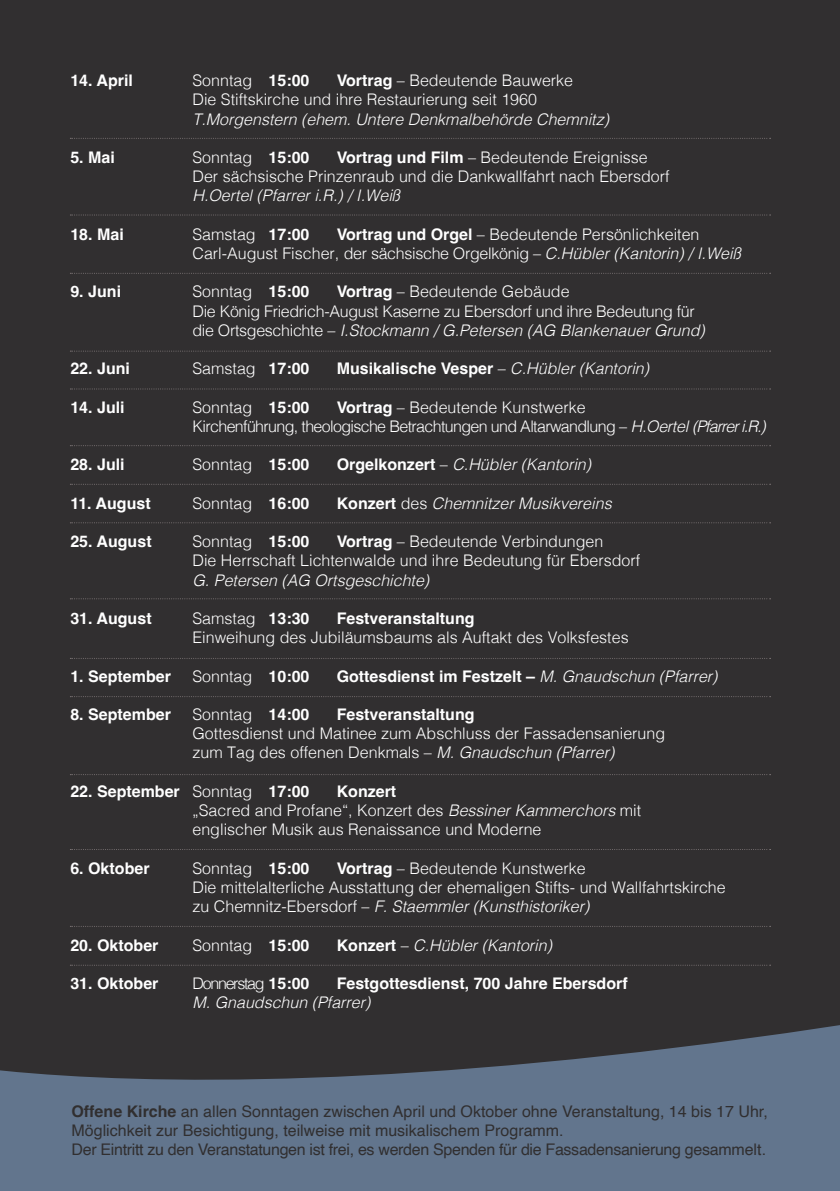
<style>
.page{position:relative;width:840px;height:1191px;background:#fff}
.page>*{position:absolute;margin:0;border:0;box-sizing:border-box;transform-origin:0 0}
.t1{font:300 16px/19.2px "Helvetica";color:#fff}
.t2{font:700 16px "Helvetica";color:#fff}
.t3{font:16px/19.2px "Helvetica";color:#312f30}
.t4{font:italic 300 16px "Helvetica";color:#fff}
.t5{font:300 16px/19.2px "Helvetica";letter-spacing:-.02em;color:#fff}
.t6{font:300 16px/19.2px "Helvetica";letter-spacing:-.04em;color:#fff}
.t7{font:300 16px "Helvetica";letter-spacing:-.08em;color:#fff}
.s1{font-weight:700}
.s2{font-style:italic}
.s3{font-weight:300}
.s4{font-weight:300;font-style:italic}
.s5{font-weight:700;font-style:normal}
.s6{font-style:normal}
</style>
<div class="page">
<div style="left:0;top:0;width:839px;height:947px;background:#312f30"></div>
<svg style="left:0;top:947px;width:839px;height:244px;background:#4a5360"></svg>
<svg style="left:70px;top:138px;width:700px;height:1px"></svg>
<svg style="left:70px;top:214px;width:700px;height:1px"></svg>
<svg style="left:70px;top:273px;width:700px;height:1px"></svg>
<svg style="left:70px;top:350px;width:700px;height:1px"></svg>
<svg style="left:70px;top:388px;width:700px;height:1px"></svg>
<svg style="left:70px;top:445px;width:700px;height:1px"></svg>
<svg style="left:70px;top:484px;width:700px;height:1px"></svg>
<svg style="left:70px;top:522px;width:700px;height:1px"></svg>
<svg style="left:70px;top:598px;width:700px;height:1px"></svg>
<svg style="left:70px;top:658px;width:700px;height:1px"></svg>
<svg style="left:70px;top:696px;width:700px;height:1px"></svg>
<svg style="left:70px;top:774px;width:700px;height:1px"></svg>
<svg style="left:70px;top:849px;width:700px;height:1px"></svg>
<svg style="left:70px;top:926px;width:700px;height:1px"></svg>
<svg style="left:70px;top:964px;width:700px;height:1px"></svg>
<p class="t2" style="left:70px;top:71px;width:64px">14. April</p>
<p class="t1" style="left:192px;top:70px;width:118px">Sonntag <span class="s1">15:00</span></p>
<p class="t1" style="left:192px;top:70px;width:382px;text-indent:144px"><span class="s1">Vortrag</span> – Bedeutende Bauwerke<br>Die Stiftskirche und ihre Restaurierung seit 1960</p>
<p class="t4" style="left:192px;top:105px;width:418px">T.Morgenstern (ehem. Untere Denkmalbehörde Chemnitz)</p>
<p class="t2" style="left:70px;top:148px;width:46px">5. Mai</p>
<p class="t1" style="left:192px;top:147px;width:118px">Sonntag <span class="s1">15:00</span></p>
<p class="t1" style="left:192px;top:147px;width:478px;text-indent:144px"><span class="s1">Vortrag und Film</span> – Bedeutende Ereignisse<br>Der sächsische Prinzenraub und die Dankwallfahrt nach Ebersdorf</p>
<p class="t4" style="left:192px;top:182px;width:209px">H.Oertel (Pfarrer i.R.) / I.Weiß</p>
<p class="t1" style="left:192px;top:223px;width:549px;text-indent:144px"><span class="s1">Vortrag und Orgel</span> – Bedeutende Persönlichkeiten<br>Carl-August Fischer, der sächsische Orgelkönig – <span class="s2">C.Hübler (Kantorin) / I.Weiß</span></p>
<p class="t2" style="left:70px;top:224px;width:55px">18. Mai</p>
<p class="t1" style="left:192px;top:223px;width:118px">Samstag <span class="s1">17:00</span></p>
<p class="t2" style="left:70px;top:282px;width:52px">9. Juni</p>
<p class="t1" style="left:192px;top:281px;width:118px">Sonntag <span class="s1">15:00</span></p>
<p class="t5" style="left:192px;top:281px;width:513px;text-indent:144px"><span class="s1">Vortrag</span> – Bedeutende Gebäude<br>Die König Friedrich-August Kaserne zu Ebersdorf und ihre Bedeutung für die Ortsgeschichte – <span class="s2">I.Stockmann / G.Petersen (AG Blankenauer Grund)</span></p>
<p class="t2" style="left:70px;top:359px;width:61px">22. Juni</p>
<p class="t1" style="left:192px;top:358px;width:118px">Samstag <span class="s1">17:00</span></p>
<p class="t2" style="left:336px;top:359px;width:314px">Musikalische Vesper <span class="s3">–</span> <span class="s4">C.Hübler (Kantorin)</span></p>
<p class="t2" style="left:70px;top:397px;width:56px">14. Juli</p>
<p class="t1" style="left:192px;top:396px;width:118px">Sonntag <span class="s1">15:00</span></p>
<p class="t6" style="left:192px;top:396px;width:574px;text-indent:144px"><span class="s1">Vortrag</span> – Bedeutende Kunstwerke<br>Kirchenführung, theologische Betrachtungen und Altarwandlung – <span class="s2">H.Oertel (Pfarrer i.R.)</span></p>
<p class="t2" style="left:70px;top:455px;width:56px">28. Juli</p>
<p class="t1" style="left:192px;top:454px;width:118px">Sonntag <span class="s1">15:00</span></p>
<p class="t4" style="left:336px;top:451px;width:256px"><span class="s5">Orgelkonzert</span> <span class="s6">–</span> C.Hübler (Kantorin)</p>
<p class="t2" style="left:70px;top:493px;width:82px">11. August</p>
<p class="t1" style="left:192px;top:492px;width:118px">Sonntag <span class="s1">16:00</span></p>
<p class="t4" style="left:336px;top:489px;width:276px"><span class="s5">Konzert</span> <span class="s6">des</span> Chemnitzer Musikvereins</p>
<p class="t2" style="left:70px;top:532px;width:83px">25. August</p>
<p class="t1" style="left:192px;top:531px;width:118px">Sonntag <span class="s1">15:00</span></p>
<p class="t1" style="left:192px;top:531px;width:449px;text-indent:144px"><span class="s1">Vortrag</span> – Bedeutende Verbindungen<br>Die Herrschaft Lichtenwalde und ihre Bedeutung für Ebersdorf</p>
<p class="t4" style="left:192px;top:566px;width:238px">G. Petersen (AG Ortsgeschichte)</p>
<p class="t2" style="left:70px;top:608px;width:83px">31. August</p>
<p class="t1" style="left:192px;top:607px;width:118px">Samstag <span class="s1">13:30</span></p>
<p class="t2" style="left:336px;top:608px;width:139px">Festveranstaltung</p>
<p class="t1" style="left:192px;top:627px;width:437px">Einweihung des Jubiläumsbaums als Auftakt des Volksfestes</p>
<p class="t2" style="left:70px;top:666px;width:102px">1. September</p>
<p class="t1" style="left:192px;top:665px;width:118px">Sonntag <span class="s1">10:00</span></p>
<p class="t2" style="left:336px;top:666px;width:382px">Gottesdienst im Festzelt – <span class="s4">M. Gnaudschun (Pfarrer)</span></p>
<p class="t2" style="left:70px;top:704px;width:102px">8. September</p>
<p class="t1" style="left:192px;top:703px;width:118px">Sonntag <span class="s1">14:00</span></p>
<p class="t2" style="left:336px;top:704px;width:139px">Festveranstaltung</p>
<p class="t1" style="left:192px;top:723px;width:474px">Gottesdienst und Matinee zum Abschluss der Fassadensanierung zum Tag des offenen Denkmals – <span class="s2">M. Gnaudschun (Pfarrer)</span></p>
<p class="t2" style="left:70px;top:781px;width:240px">22. September <span class="s3">Sonntag</span> 17:00</p>
<p class="t1" style="left:192px;top:780px;width:450px;text-indent:144px"><span class="s1">Konzert<br></span>„Sacred and Profane“, Konzert des <span class="s2">Bessiner Kammerchors</span> mit englischer Musik aus Renaissance und Moderne</p>
<p class="t2" style="left:70px;top:858px;width:81px">6. Oktober</p>
<p class="t1" style="left:192px;top:857px;width:118px">Sonntag <span class="s1">15:00</span></p>
<p class="t1" style="left:192px;top:857px;width:534px;text-indent:144px"><span class="s1">Vortrag</span> – Bedeutende Kunstwerke<br>Die mittelalterliche Ausstattung der ehemaligen Stifts- und Wallfahrtskirche zu Chemnitz-Ebersdorf – <span class="s2">F. Staemmler (Kunsthistoriker)</span></p>
<p class="t2" style="left:70px;top:935px;width:90px">20. Oktober</p>
<p class="t1" style="left:192px;top:934px;width:118px">Sonntag <span class="s1">15:00</span></p>
<p class="t4" style="left:336px;top:931px;width:217px"><span class="s5">Konzert</span> <span class="s6">–</span> C.Hübler (Kantorin)</p>
<p class="t2" style="left:70px;top:973px;width:90px">31. Oktober</p>
<p class="t7" style="left:192px;top:969px;width:118px">Donnerstag <span class="s1">15:00</span></p>
<p class="t2" style="left:336px;top:973px;width:292px">Festgottesdienst, 700 Jahre Ebersdorf</p>
<p class="t4" style="left:192px;top:988px;width:179px">M. Gnaudschun (Pfarrer)</p>
<p class="t3" style="left:71px;top:1102px;width:697px"><span class="s1">Offene Kirche</span> an allen Sonntagen zwischen April und Oktober ohne Veranstaltung, 14 bis 17 Uhr,<br>Möglichkeit zur Besichtigung, teilweise mit musikalischem Programm.<br>Der Eintritt zu den Veranstatungen ist frei, es werden Spenden für die Fassadensanierung gesammelt.</p>
</div>
